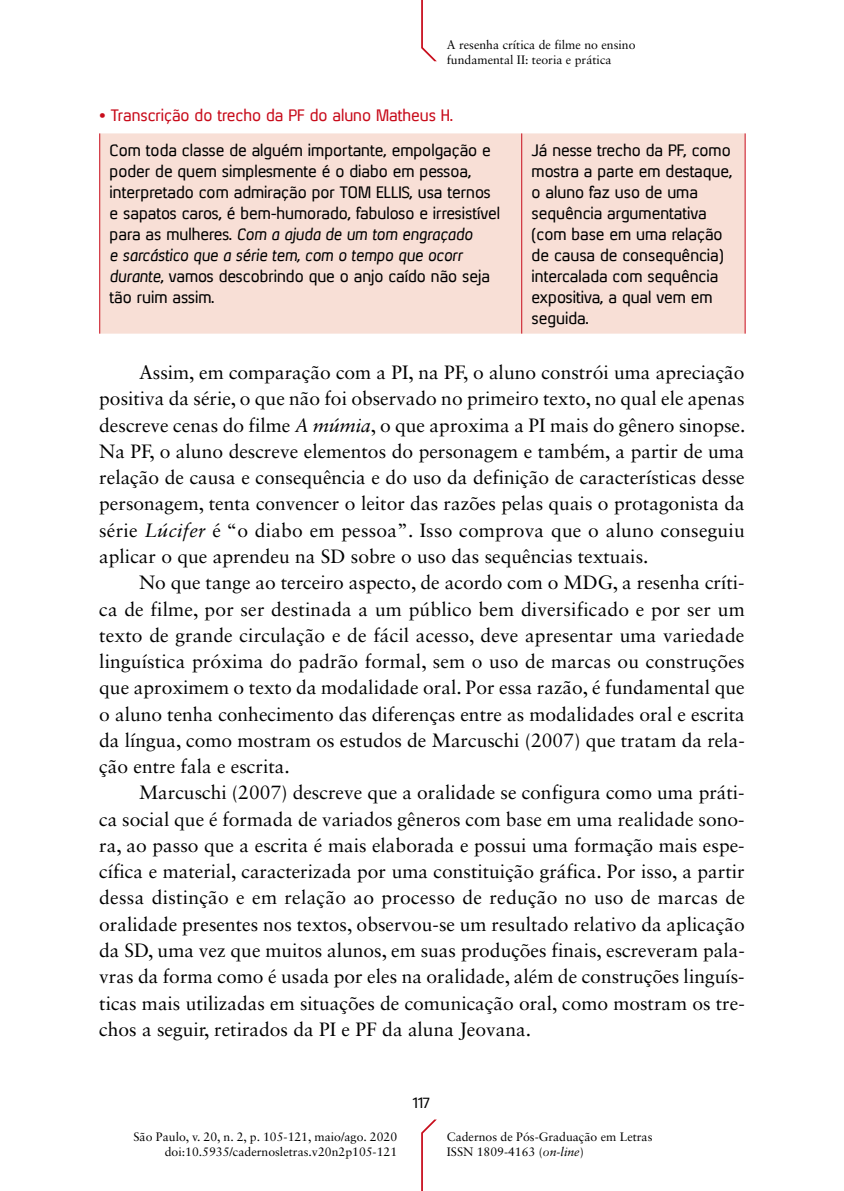
<style>
.page{position:relative;width:844px;height:1191px;background:#fff}
.page>*{position:absolute;margin:0;border:0;box-sizing:border-box;transform-origin:0 0}
.t1{font:19.25px/26.2px "Sabon LT Std";color:#000;text-align:justify}
.t2{font:15.75px/21px "Xenu";color:#000}
.t3{font:15.75px "Xenu";color:#c80c1b}
.t4{font:14px "Xenu";color:#000}
.t5{font:12.25px/14.7px "Sabon LT Std";color:#000}
.s1{font-style:italic}
</style>
<div class="page">
<svg style="left:421px;top:1119px;width:15px;height:72px"></svg>
<svg style="left:421px;top:0;width:15px;height:61px"></svg>
<div style="left:100px;top:133px;width:644px;height:201px;background:#f8dfd6"></div>
<hr style="left:99px;top:133px;width:1px;height:201px;background:#c80c1b">
<hr style="left:521px;top:133px;width:1px;height:201px;background:#c80c1b">
<hr style="left:744px;top:133px;width:1px;height:201px;background:#c80c1b">
<p class="t5" style="left:446px;top:37px;width:190px">A resenha crítica de filme no ensino fundamental II: teoria e prática</p>
<p class="t3" style="left:99px;top:106px;width:355px">• Transcrição do trecho da PF do aluno Matheus H.</p>
<p class="t2" style="left:110px;top:139px;width:392px">Com toda classe de alguém importante, empolgação e poder de quem simplesmente é o diabo em pessoa, interpretado com admiração por TOM ELLIS, usa ternos e sapatos caros, é bem-humorado, fabuloso e irresistível para as mulheres. <span class="s1">Com a ajuda de um tom engraçado<br>e sarcástico que a série tem, com o tempo que ocorr durante</span>, vamos descobrindo que o anjo caído não seja tão ruim assim.</p>
<p class="t2" style="left:531px;top:139px;width:202px">Já nesse trecho da PF, como mostra a parte em destaque, o aluno faz uso de uma sequência argumentativa (com base em uma relação de causa de consequência) intercalada com sequência expositiva, a qual vem em seguida.</p>
<p class="t1" style="left:99px;top:359px;width:647px;text-indent:40px">Assim, em comparação com a PI, na PF, o aluno constrói uma apreciação positiva da série, o que não foi observado no primeiro texto, no qual ele apenas descreve cenas do filme <span class="s1">A múmia</span>, o que aproxima a PI mais do gênero sinopse.<br>Na PF, o aluno descreve elementos do personagem e também, a partir de uma relação de causa e consequência e do uso da definição de características desse personagem, tenta convencer o leitor das razões pelas quais o protagonista da série <span class="s1">Lúcifer</span> é “o diabo em pessoa”. Isso comprova que o aluno conseguiu aplicar o que aprendeu na SD sobre o uso das sequências textuais.</p>
<p class="t1" style="left:99px;top:569px;width:646px;text-indent:40px">No que tange ao terceiro aspecto, de acordo com o MDG, a resenha críti‑ ca de filme, por ser destinada a um público bem diversificado e por ser um texto de grande circulação e de fácil acesso, deve apresentar uma variedade linguística próxima do padrão formal, sem o uso de marcas ou construções que aproximem o texto da modalidade oral. Por essa razão, é fundamental que o aluno tenha conhecimento das diferenças entre as modalidades oral e escrita da língua, como mostram os estudos de Marcuschi (2007) que tratam da rela‑ ção entre fala e escrita.</p>
<p class="t1" style="left:99px;top:779px;width:647px;text-indent:40px">Marcuschi (2007) descreve que a oralidade se configura como uma práti‑ ca social que é formada de variados gêneros com base em uma realidade sono‑ ra, ao passo que a escrita é mais elaborada e possui uma formação mais espe‑ cífica e material, caracterizada por uma constituição gráfica. Por isso, a partir dessa distinção e em relação ao processo de redução no uso de marcas de oralidade presentes nos textos, observou-se um resultado relativo da aplicação da SD, uma vez que muitos alunos, em suas produções finais, escreveram pala‑ vras da forma como é usada por eles na oralidade, além de construções linguís‑ ticas mais utilizadas em situações de comunicação oral, como mostram os tre‑ chos a seguir, retirados da PI e PF da aluna Jeovana.</p>
<p class="t5" style="left:133px;top:1129px;width:265px;text-align:right">São Paulo, v. 20, n. 2, p. 105-121, maio/ago. 2020 doi:10.5935/cadernosletras.v20n2p105-121</p>
<p class="t4" style="left:412px;top:1094px;width:19px">117</p>
<p class="t5" style="left:446px;top:1129px;width:207px">Cadernos de Pós-Graduação em Letras<br>ISSN 1809-4163 (<span class="s1">on-line</span>)</p>
</div>
